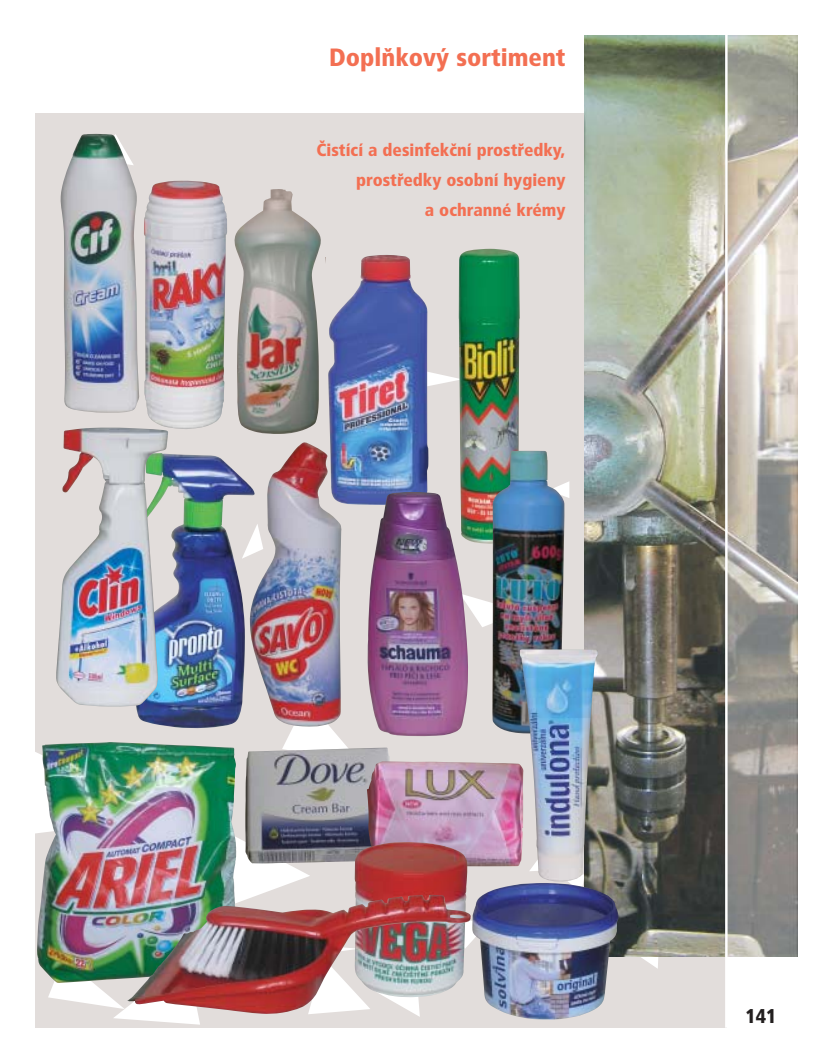
<style>
.page{position:relative;width:834px;height:1063px;background:#fff}
.page>*{position:absolute;margin:0;border:0;box-sizing:border-box;transform-origin:0 0}
.t1{font:900 25px "Frutiger Cond CE";color:#f36f52}
.t2{font:900 20px "Frutiger Cond CE";color:#231f1f}
.t3{font:900 17.5px/30px "Frutiger Cond CE";color:#f36f52;text-align:right}
</style>
<div class="page">
<img style="left:35px;top:35px;width:763px;height:993px">
<h1 class="t1" style="left:329px;top:48px;width:238px">DoplÀkov˘ sortiment</h1>
<p class="t3" style="left:317px;top:137px;width:250px">âistící a desinfekãní prostfiedky, prostfiedky osobní hygieny<br>a ochranné krémy</p>
<p class="t2" style="left:745px;top:1008px;width:33px">141</p>
</div>
